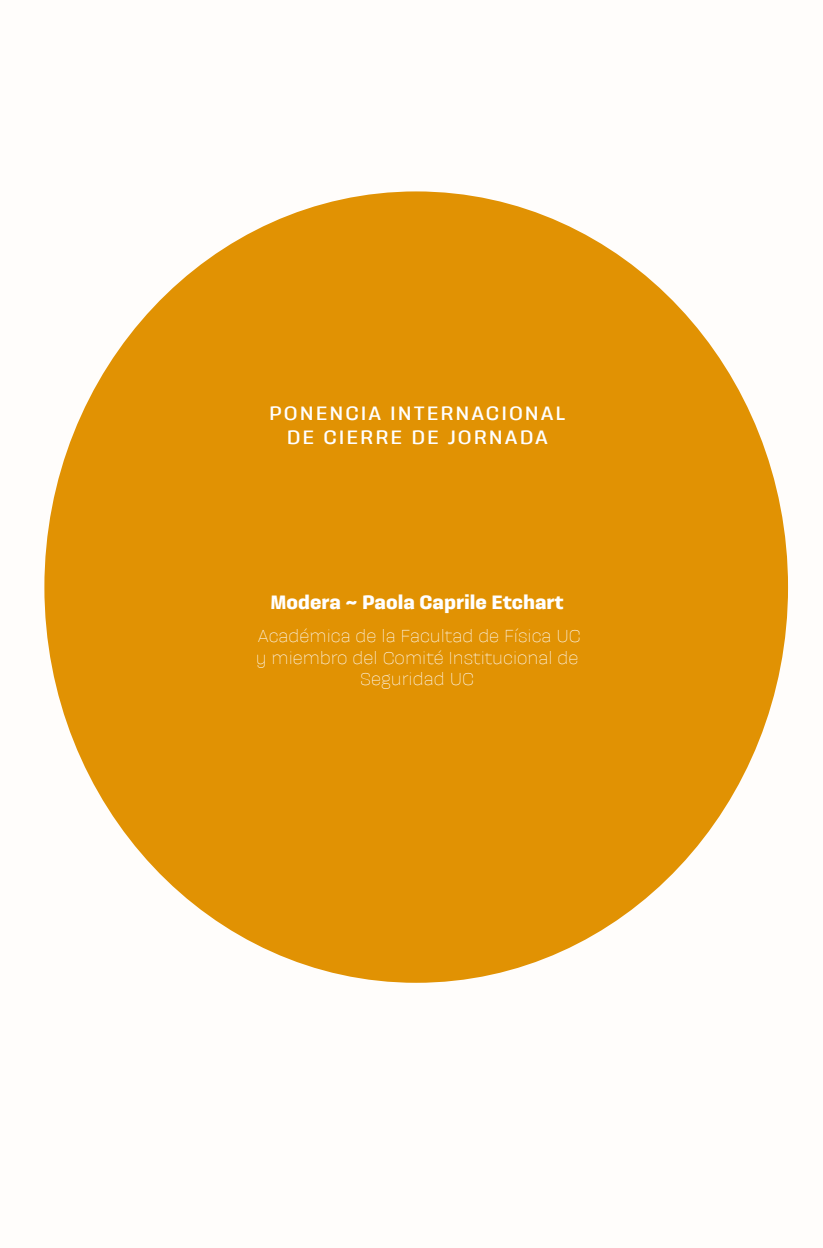
<style>
.page{position:relative;width:823px;height:1248px;background:#fff}
.page>*{position:absolute;margin:0;border:0;box-sizing:border-box;transform-origin:0 0}
.t1{font:700 20px/24px "Galeana Standard";letter-spacing:.1em;color:#fff;text-align:center}
.t2{font:900 20px "Galeana Standard";color:#fff}
.t3{font:300 18px/21.6px "Galeana Standard";color:#fff;text-align:center}
</style>
<div class="page">
<div style="left:45px;top:192px;width:741px;height:789px;background:#e19203;border-radius:50%"></div>
<p class="t1" style="left:269px;top:401px;width:297px">PONENCIA INTERNACIONAL<br>DE CIERRE DE JORNADA</p>
<p class="t2" style="left:270px;top:590px;width:294px">Modera ~ Paola Caprile Etchart</p>
<p class="t3" style="left:255px;top:625px;width:326px">Académica de la Facultad de Física UC y miembro del Comité Institucional de<br>Seguridad UC</p>
</div>
